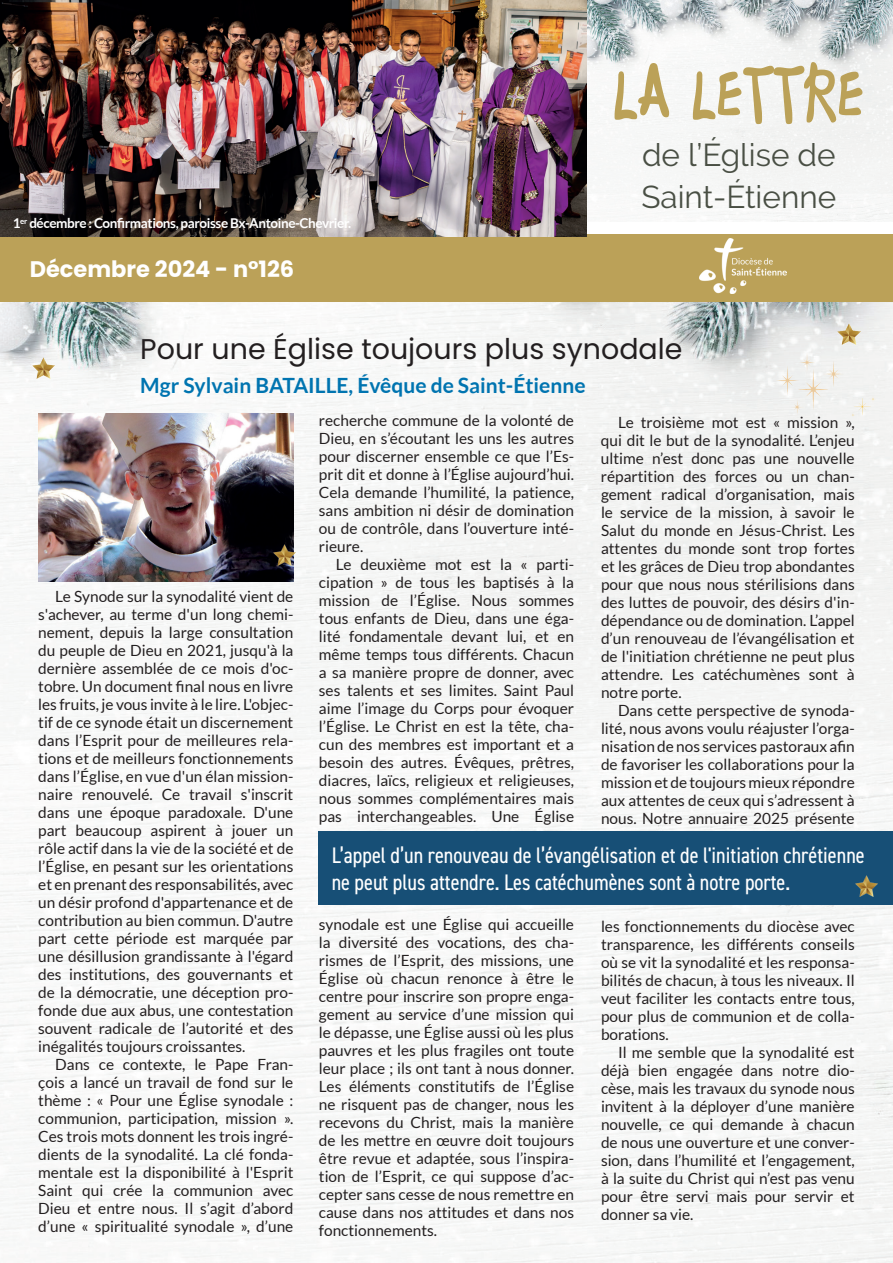
<style>
.page{position:relative;width:893px;height:1263px;background:#fff}
.page>*{position:absolute;margin:0;border:0;box-sizing:border-box;transform-origin:0 0}
.t1{font:700 79.5px "Boopee";color:#bba158}
.t2{font:31.5px/42px "Raleway";color:#494f44}
.t3{font:28.5px "Poppins";color:#231f20}
.t4{font:condensed 22.5px/27px "DIN2014";color:#fff}
.t5{font:700 22.5px "Poppins";color:#fff}
.t6{font:700 21px "Lato";color:#0074b0}
.t7{font:15.45px/18px "Lato";color:#231f20;text-align:justify}
.t8{font:700 13.5px "Lato";letter-spacing:-.03em;color:#fff}
</style>
<div class="page">
<div style="left:0;top:302px;width:893px;height:961px;background:#f6f7f6"></div>
<img style="left:587px;top:0;width:306px;height:222px">
<div style="left:319px;top:831px;width:574px;height:74px;background:#174f76"></div>
<div style="left:0;top:235px;width:893px;height:67px;background:#bba158"></div>
<img style="left:772px;top:349px;width:108px;height:72px">
<img style="left:699px;top:238px;width:88px;height:55px">
<img style="left:38px;top:413px;width:255px;height:168px">
<img style="left:838px;top:323px;width:22px;height:21px">
<img style="left:855px;top:876px;width:23px;height:21px">
<img style="left:33px;top:357px;width:22px;height:21px">
<img style="left:274px;top:544px;width:22px;height:22px">
<img style="left:0;top:0;width:587px;height:236px">
<p class="t8" style="left:13px;top:216px;width:340px">1<sup>er</sup> décembre : Confirmations, paroisse Bx-Antoine-Chevrier.</p>
<h3 class="t5" style="left:30px;top:256px;width:266px">Décembre 2024 - n°126</h3>
<h1 class="t1" style="left:613px;top:48px;width:252px">LA LETTRE</h1>
<h2 class="t2" style="left:641px;top:133px;width:196px">de l’Église de<br>Saint-Étienne</h2>
<h3 class="t3" style="left:140px;top:333px;width:544px">Pour une Église toujours plus synodale</h3>
<h3 class="t6" style="left:140px;top:373px;width:447px">Mgr Sylvain BATAILLE, Évêque de Saint-Étienne</h3>
<p class="t7" style="left:38px;top:587px;width:257px;text-indent:17px">Le Synode sur la synodalité vient de s'achever, au terme d'un long chemi&shy;nement, depuis la large consultation du peuple de Dieu en 2021, jusqu'à la dernière assemblée de ce mois d'oc&shy;tobre. Un document final nous en livre les fruits, je vous invite à le lire. L'objec&shy;tif de ce synode était un discernement dans l’Esprit pour de meilleures rela&shy;tions et de meilleurs fonctionnements dans l’Église, en vue d'un élan mission&shy;naire renouvelé. Ce travail s'inscrit dans une époque paradoxale. D'une part beaucoup aspirent à jouer un rôle actif dans la vie de la société et de l’Église, en pesant sur les orientations et en prenant des responsabilités, avec un désir profond d'appartenance et de contribution au bien commun. D'autre part cette période est marquée par une désillusion grandissante à l'égard des institutions, des gouvernants et de la démocratie, une déception pro&shy;fonde due aux abus, une contestation souvent radicale de l’autorité et des inégalités toujours croissantes.</p>
<p class="t7" style="left:38px;top:1055px;width:257px;text-indent:17px">Dans ce contexte, le Pape Fran&shy;çois a lancé un travail de fond sur le thème : « Pour une Église synodale : communion, participation, mission ».<br>Ces trois mots donnent les trois ingré&shy;dients de la synodalité. La clé fonda&shy;mentale est la disponibilité à l'Esprit Saint qui crée la communion avec Dieu et entre nous. Il s’agit d’abord d’une « spiritualité synodale », d’une</p>
<p class="t7" style="left:319px;top:411px;width:257px">recherche commune de la volonté de Dieu, en s’écoutant les uns les autres pour discerner ensemble ce que l’Es&shy;prit dit et donne à l’Église aujourd’hui.<br>Cela demande l’humilité, la patience, sans ambition ni désir de domination ou de contrôle, dans l’ouverture inté&shy;rieure.</p>
<p class="t7" style="left:319px;top:555px;width:257px;text-indent:17px">Le deuxième mot est la « parti&shy;cipation » de tous les baptisés à la mission de l’Église. Nous sommes tous enfants de Dieu, dans une éga&shy;lité fondamentale devant lui, et en même temps tous différents. Chacun a sa manière propre de donner, avec ses talents et ses limites. Saint Paul aime l’image du Corps pour évoquer l’Église. Le Christ en est la tête, cha&shy;cun des membres est important et a besoin des autres. Évêques, prêtres, diacres, laïcs, religieux et religieuses, nous sommes complémentaires mais pas interchangeables. Une Église</p>
<p class="t7" style="left:601px;top:413px;width:255px;text-indent:17px">Le troisième mot est « mission », qui dit le but de la synodalité. L’enjeu ultime n’est donc pas une nouvelle répartition des forces ou un chan&shy;gement radical d’organisation, mais le service de la mission, à savoir le Salut du monde en Jésus-Christ. Les attentes du monde sont trop fortes et les grâces de Dieu trop abondantes pour que nous nous stérilisions dans des luttes de pouvoir, des désirs d'in&shy;dépendance ou de domination. L’appel d’un renouveau de l’évangélisation et de l'initiation chrétienne ne peut plus attendre. Les catéchumènes sont à notre porte.</p>
<p class="t7" style="left:601px;top:701px;width:255px;text-indent:17px">Dans cette perspective de synoda&shy;lité, nous avons voulu réajuster l’orga&shy;nisation de nos services pastoraux afin de favoriser les collaborations pour la mission et de toujours mieux répondre aux attentes de ceux qui s’adressent à nous. Notre annuaire 2025 présente</p>
<h3 class="t4" style="left:332px;top:841px;width:535px">L’appel d’un renouveau de l’évangélisation et de l'initiation chrétienne ne peut plus attendre. Les catéchumènes sont à notre porte.</h3>
<p class="t7" style="left:319px;top:915px;width:257px">synodale est une Église qui accueille la diversité des vocations, des cha&shy;rismes de l’Esprit, des missions, une Église où chacun renonce à être le centre pour inscrire son propre enga&shy;gement au service d’une mission qui le dépasse, une Église aussi où les plus pauvres et les plus fragiles ont toute leur place ; ils ont tant à nous donner.<br>Les éléments constitutifs de l’Église ne risquent pas de changer, nous les recevons du Christ, mais la manière de les mettre en œuvre doit toujours être revue et adaptée, sous l’inspira&shy;tion de l’Esprit, ce qui suppose d’ac&shy;cepter sans cesse de nous remettre en cause dans nos attitudes et dans nos fonctionnements.</p>
<p class="t7" style="left:601px;top:917px;width:255px">les fonctionnements du diocèse avec transparence, les différents conseils où se vit la synodalité et les responsa&shy;bilités de chacun, à tous les niveaux. Il veut faciliter les contacts entre tous, pour plus de communion et de colla&shy;borations.</p>
<p class="t7" style="left:601px;top:1043px;width:255px;text-indent:17px">Il me semble que la synodalité est déjà bien engagée dans notre dio&shy;cèse, mais les travaux du synode nous invitent à la déployer d’une manière nouvelle, ce qui demande à chacun de nous une ouverture et une conver&shy;sion, dans l’humilité et l’engagement, à la suite du Christ qui n’est pas venu pour être servi mais pour servir et donner sa vie.</p>
</div>
